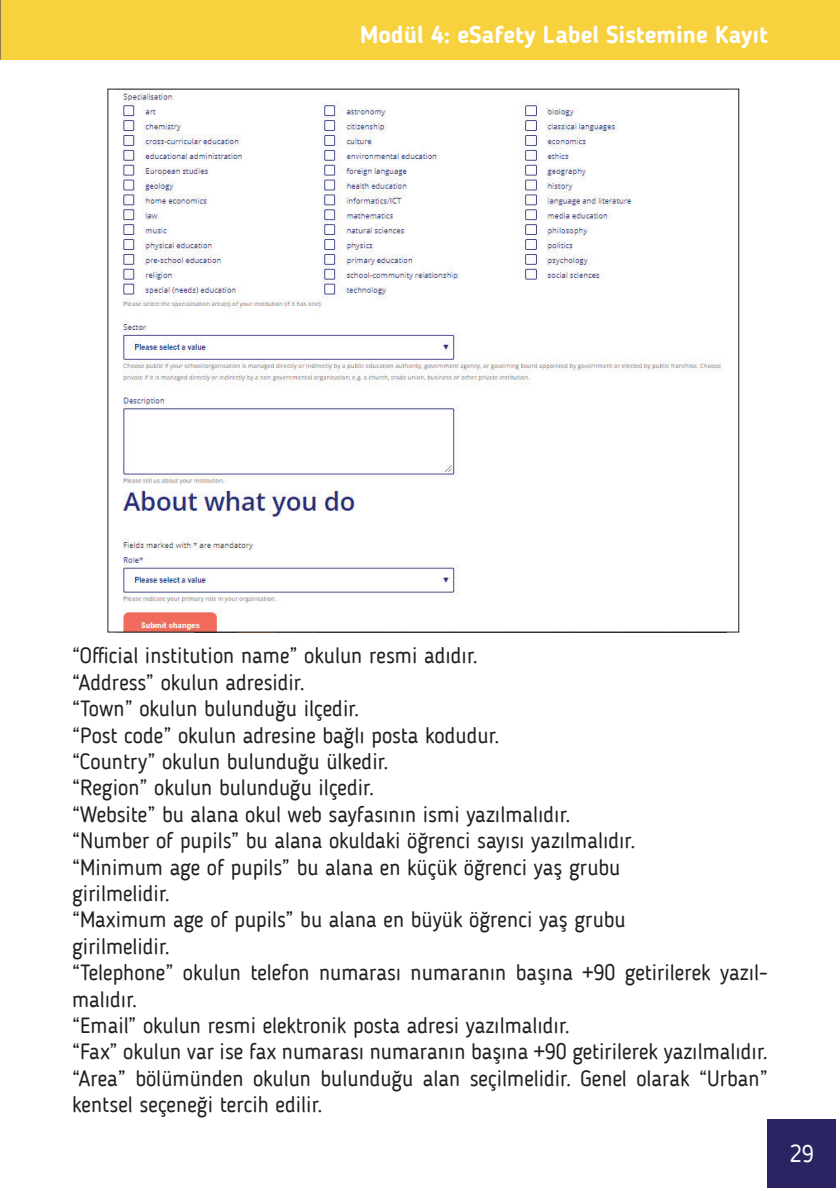
<style>
.page{position:relative;width:840px;height:1191px;background:#fff}
.page>*{position:absolute;margin:0;border:0;box-sizing:border-box;transform-origin:0 0}
.t1{font:700 24px "Blogger Sans";color:#fff}
.t2{font:24px "Blogger Sans";color:#fff}
.t3{font:22px/26.4px "Blogger Sans";color:#231f20}
</style>
<div class="page">
<div style="left:0;top:0;width:839px;height:60px;background:#f7d13e"></div>
<div style="left:767px;top:1119px;width:68px;height:68px;background:#2a2562"></div>
<img style="left:122px;top:91px;width:600px;height:539px">
<p class="t1" style="left:360px;top:23px;width:409px">Modül 4: eSafety Label Sistemine Kayıt</p>
<p class="t3" style="left:72px;top:643px;width:697px">“Official institution name” okulun resmi adıdır.<br>“Address” okulun adresidir.<br>“Town” okulun bulunduğu ilçedir.<br>“Post code” okulun adresine bağlı posta kodudur.<br>“Country” okulun bulunduğu ülkedir.<br>“Region” okulun bulunduğu ilçedir.<br>“Website” bu alana okul web sayfasının ismi yazılmalıdır.<br>“Number of pupils” bu alana okuldaki öğrenci sayısı yazılmalıdır.<br>“Minimum age of pupils” bu alana en küçük öğrenci yaş grubu<br>girilmelidir.<br>“Maximum age of pupils” bu alana en büyük öğrenci yaş grubu<br>girilmelidir.<br>“Telephone” okulun telefon numarası numaranın başına +90 getirilerek yazıl&shy;malıdır.<br>“Email” okulun resmi elektronik posta adresi yazılmalıdır.<br>“Fax” okulun var ise fax numarası numaranın başına +90 getirilerek yazılmalıdır. “Area” bölümünden okulun bulunduğu alan seçilmelidir. Genel olarak “Urban” kentsel seçeneği tercih edilir.</p>
<p class="t2" style="left:789px;top:1141px;width:25px">29</p>
</div>
